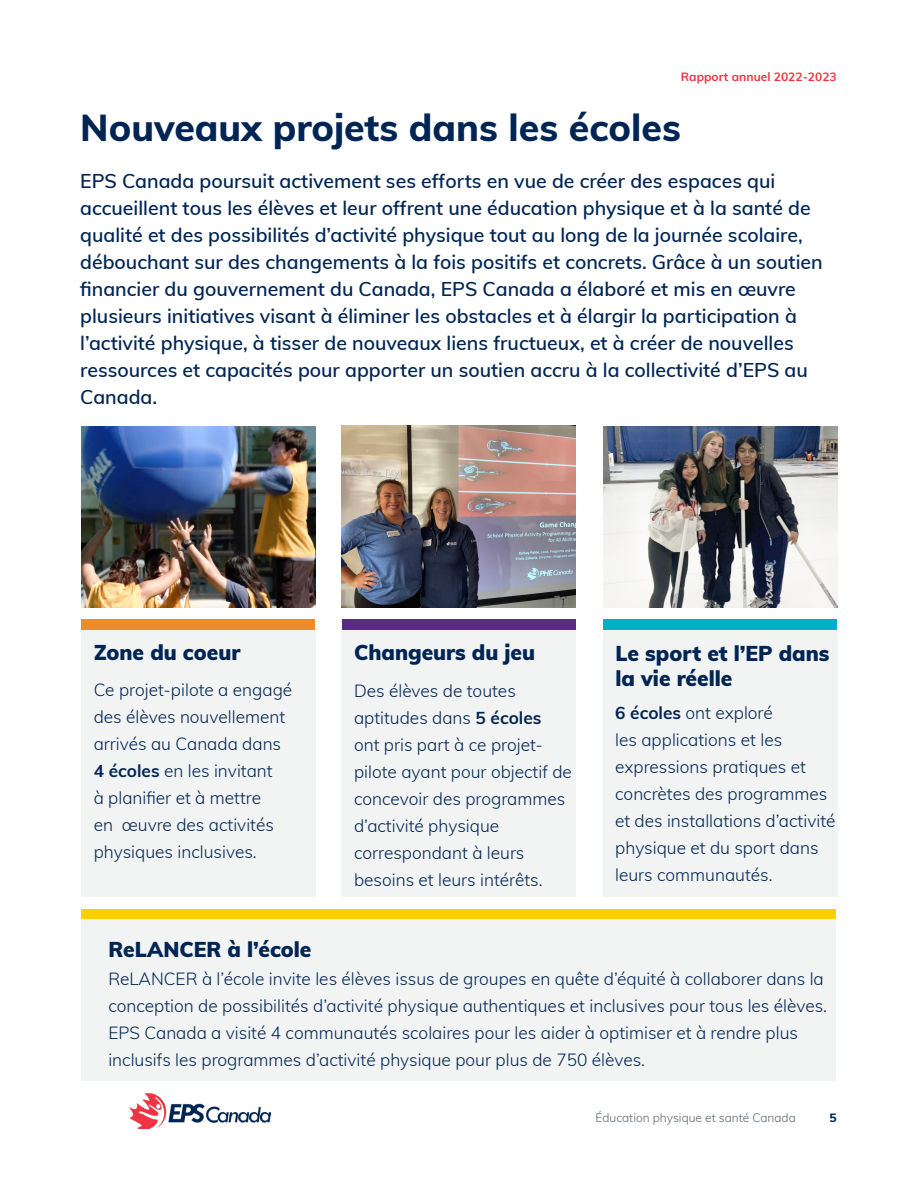
<style>
.page{position:relative;width:918px;height:1188px;background:#fff}
.page>*{position:absolute;margin:0;border:0;box-sizing:border-box;transform-origin:0 0}
.t1{font:800 37.5px "Muli";color:#002554}
.t2{font:900 21px/25.2px "Muli";color:#002554}
.t3{font:600 19.5px/27px "Muli";color:#002554}
.t4{font:300 17.25px/27px "Muli";color:#002554}
.t5{font:300 12px "Muli";color:#5b6770}
.t6{font:700 12px "Muli";color:#ef3340}
.t7{font:800 12px "Muli";color:#002554}
.s1{font-weight:700}
</style>
<div class="page">
<img style="left:603px;top:426px;width:234px;height:182px">
<div style="left:81px;top:620px;width:234px;height:10px;background:#ef8b29"></div>
<div style="left:603px;top:620px;width:234px;height:10px;background:#00aec7"></div>
<div style="left:342px;top:620px;width:234px;height:10px;background:#582c83"></div>
<div style="left:81px;top:630px;width:234px;height:267px;background:#f2f3f3"></div>
<div style="left:603px;top:631px;width:234px;height:266px;background:#f2f3f3"></div>
<div style="left:342px;top:630px;width:234px;height:267px;background:#f2f3f3"></div>
<img style="left:82px;top:426px;width:233px;height:182px">
<img style="left:341px;top:425px;width:235px;height:182px">
<div style="left:82px;top:909px;width:754px;height:10px;background:#ffcd00"></div>
<div style="left:81px;top:919px;width:755px;height:162px;background:#f2f3f3"></div>
<img style="left:130px;top:1094px;width:141px;height:35px">
<p class="t6" style="left:681px;top:68px;width:157px">Rapport annuel 2022-2023</p>
<h1 class="t1" style="left:80px;top:100px;width:602px">Nouveaux projets dans les écoles</h1>
<p class="t3" style="left:80px;top:167px;width:744px">EPS Canada poursuit activement ses efforts en vue de créer des espaces qui accueillent tous les élèves et leur offrent une éducation physique et à la santé de qualité et des possibilités d’activité physique tout au long de la journée scolaire, débouchant sur des changements à la fois positifs et concrets. Grâce à un soutien financier du gouvernement du Canada, EPS Canada a élaboré et mis en œuvre plusieurs initiatives visant à éliminer les obstacles et à élargir la participation à l’activité physique, à tisser de nouveaux liens fructueux, et à créer de nouvelles ressources et capacités pour apporter un soutien accru à la collectivité d’EPS au Canada.</p>
<p class="t2" style="left:354px;top:639px;width:183px">Changeurs du jeu</p>
<p class="t2" style="left:94px;top:639px;width:148px">Zone du coeur</p>
<p class="t2" style="left:616px;top:640px;width:215px">Le sport et l’EP dans la vie réelle</p>
<p class="t4" style="left:94px;top:676px;width:200px">Ce projet-pilote a engagé des élèves nouvellement arrivés au Canada dans<br><span class="s1">4 écoles</span> en les invitant<br>à planifier et à mettre<br>en œuvre des activités physiques inclusives.</p>
<p class="t4" style="left:354px;top:677px;width:219px">Des élèves de toutes aptitudes dans <span class="s1">5 écoles<br></span>ont pris part à ce projet&shy;pilote ayant pour objectif de concevoir des programmes d’activité physique correspondant à leurs besoins et leurs intérêts.</p>
<p class="t4" style="left:615px;top:699px;width:222px"><span class="s1">6 écoles</span> ont exploré<br>les applications et les expressions pratiques et concrètes des programmes et des installations d’activité physique et du sport dans leurs communautés.</p>
<p class="t2" style="left:108px;top:936px;width:205px">ReLANCER à l’école</p>
<p class="t4" style="left:108px;top:965px;width:720px">ReLANCER à l’école invite les élèves issus de groupes en quête d’équité à collaborer dans la conception de possibilités d’activité physique authentiques et inclusives pour tous les élèves.<br>EPS Canada a visité 4 communautés scolaires pour les aider à optimiser et à rendre plus inclusifs les programmes d’activité physique pour plus de 750 élèves.</p>
<p class="t5" style="left:595px;top:1109px;width:202px">Éducation physique et santé Canada</p>
<p class="t7" style="left:830px;top:1109px;width:9px">5</p>
</div>
